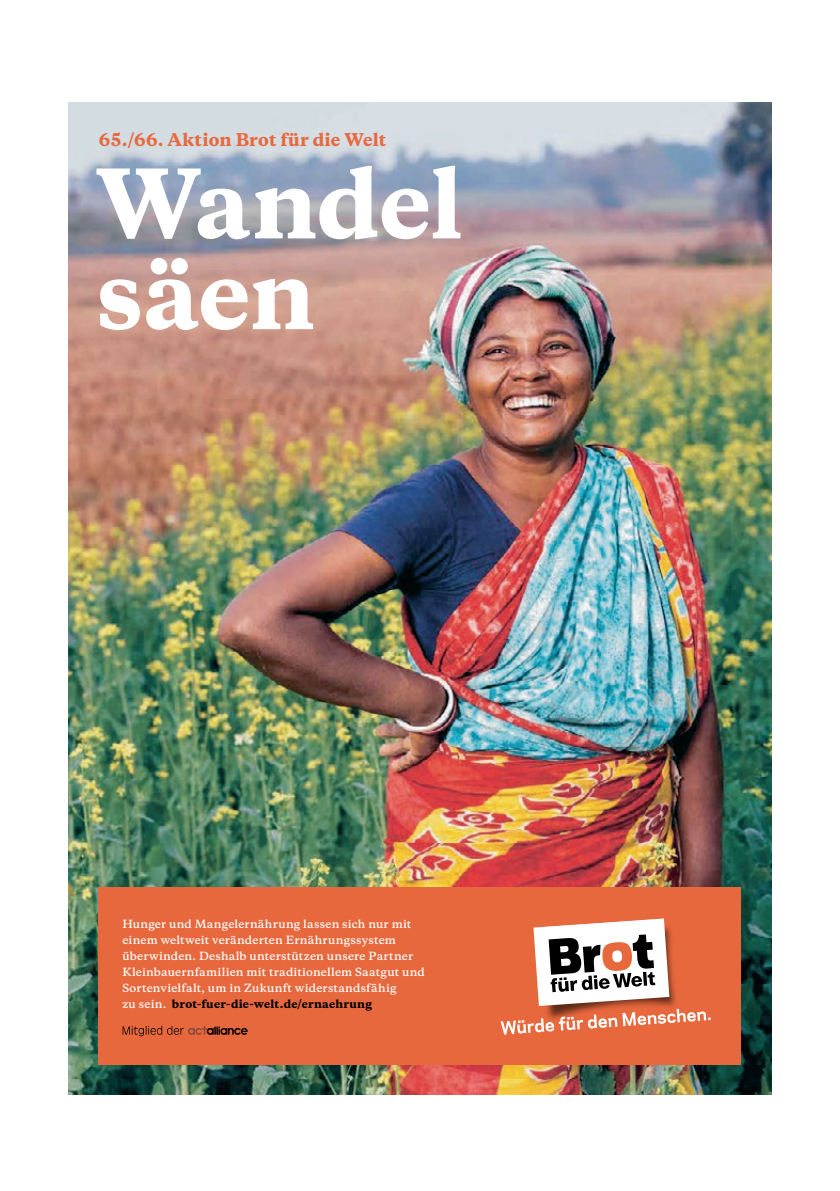
<style>
.page{position:relative;width:840px;height:1191px;background:#fff}
.page>*{position:absolute;margin:0;border:0;box-sizing:border-box;transform-origin:0 0}
.t1{font:800 89.6px/90.8px "Copernicus";letter-spacing:-.01em;color:#fff}
.t2{font:800 16.4px "Copernicus";letter-spacing:.01em;color:#e8683d}
.t3{font:600 10.6px/16px "Copernicus";letter-spacing:.02em;color:#fff}
.s1{font-weight:800;color:#000}
</style>
<div class="page">
<img style="left:69px;top:102px;width:701px;height:992px">
<div style="left:99px;top:887px;width:641px;height:177px;background:#e8683d"></div>
<svg style="left:500px;top:918px;width:210px;height:116px"></svg>
<svg style="left:122px;top:1026px;width:125px;height:10px"></svg>
<h2 class="t2" style="left:99px;top:129px;width:288px">65./66. Aktion Brot für die Welt</h2>
<h1 class="t1" style="left:95px;top:160px;width:369px">Wandel säen</h1>
<p class="t3" style="left:122px;top:916px;width:304px">Hunger und Mangelernährung lassen sich nur mit einem weltweit veränderten Ernährungssystem überwinden. Deshalb unterstützen unsere Partner Kleinbauernfamilien mit traditionellem Saatgut und Sortenvielfalt, um in Zukunft widerstandsfähig<br>zu sein. <span class="s1">brot-fuer-die-welt.de/ernaehrung</span></p>
</div>
